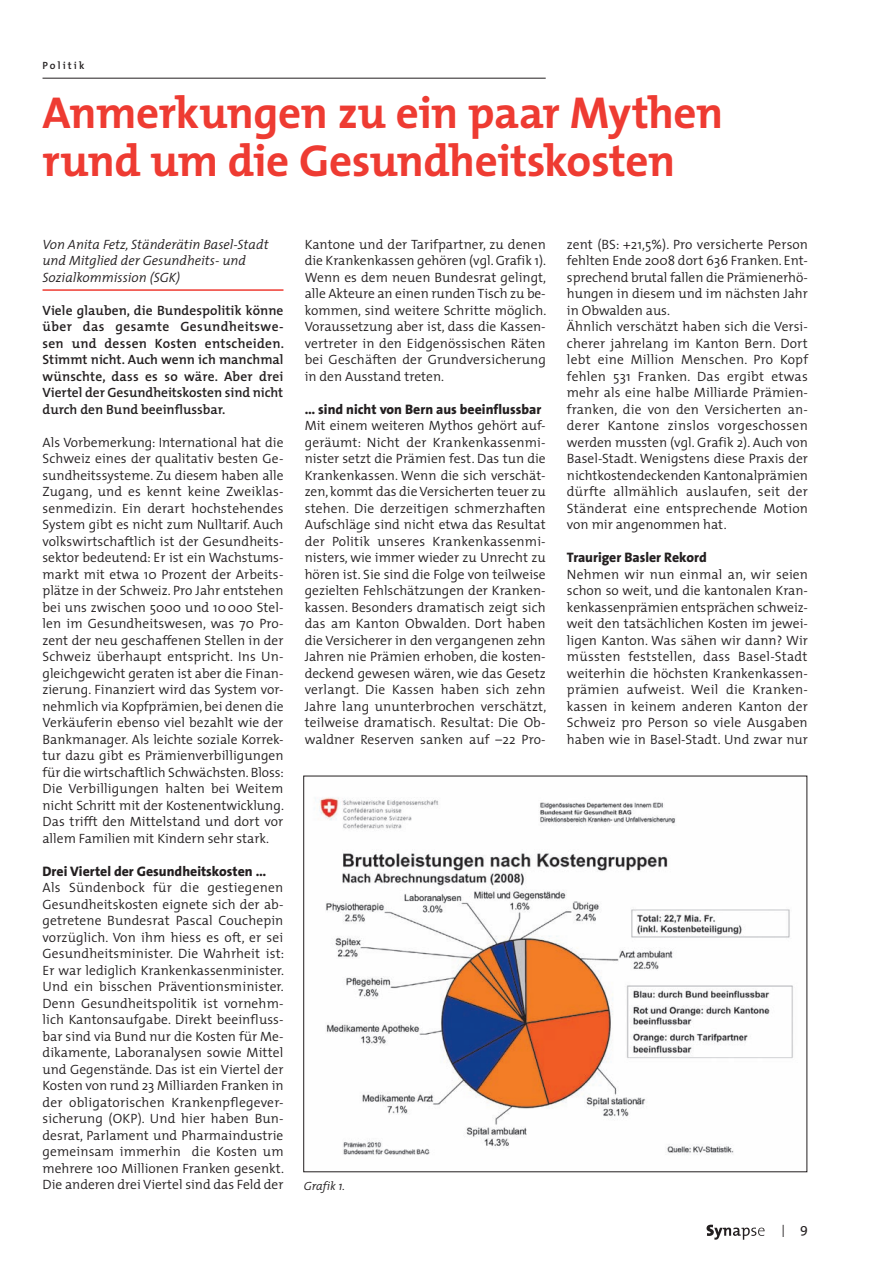
<style>
.page{position:relative;width:893px;height:1263px;background:#fff}
.page>*{position:absolute;margin:0;border:0;box-sizing:border-box;transform-origin:0 0}
.t1{font:700 45px/48px "The Mix";letter-spacing:-.01em;color:#ee3b32}
.t2{font:18px "The Sans";color:#231f20;scale:.5 1}
.t3{font:800 13.8px "The Sans";color:#231f20}
.t4{font:300 13.5px/16.5px "The Mix";letter-spacing:.005em;color:#231f20;text-align:justify}
.t5{font:600 13.5px/16.5px "The Mix";color:#231f20;text-align:justify}
.t6{font:italic 300 13.5px/16.5px "The Mix";color:#231f20}
.t7{font:italic 300 12px "The Mix";color:#231f20}
.t8{font:600 10.5px "The Mix";letter-spacing:.2em;color:#231f20}
</style>
<div class="page">
<svg style="left:706px;top:1225px;width:58px;height:15px"></svg>
<hr style="left:43px;top:289px;width:240px;height:2px;background:#ee3b32">
<hr style="left:43px;top:78px;width:503px;height:1px;background:#231f20">
<img style="left:315px;top:797px;width:478px;height:358px">
<p class="t8" style="left:43px;top:57px;width:44px">Politik</p>
<h1 class="t1" style="left:43px;top:88px;width:682px">Anmerkungen zu ein paar Mythen rund um die Gesundheitskosten</h1>
<p class="t6" style="left:43px;top:236px;width:228px">Von Anita Fetz, Ständerätin Basel-Stadt und Mitglied der Gesundheits- und<br>Sozialkommission (SGK)</p>
<p class="t5" style="left:43px;top:302px;width:243px">Viele glauben, die Bundespolitik könne über das gesamte Gesundheitswe&shy;sen und dessen Kosten entscheiden.<br>Stimmt nicht. Auch wenn ich manchmal wünschte, dass es so wäre. Aber drei Viertel der Gesundheitskosten sind nicht durch den Bund beeinflussbar.</p>
<p class="t4" style="left:43px;top:434px;width:243px">Als Vorbemerkung: International hat die Schweiz eines der qualitativ besten Ge&shy;sundheitssysteme. Zu diesem haben alle Zugang, und es kennt keine Zweiklas&shy;senmedizin. Ein derart hochstehendes System gibt es nicht zum Nulltarif. Auch volkswirtschaftlich ist der Gesundheits&shy;sektor bedeutend: Er ist ein Wachstums&shy;markt mit etwa 10 Prozent der Arbeits&shy;plätze in der Schweiz. Pro Jahr entstehen bei uns zwischen 5000 und 10000 Stel&shy;len im Gesundheitswesen, was 70 Pro&shy;zent der neu geschaffenen Stellen in der Schweiz überhaupt entspricht. Ins Un&shy;gleichgewicht geraten ist aber die Finan&shy;zierung. Finanziert wird das System vor&shy;nehmlich via Kopfprämien, bei denen die Verkäuferin ebenso viel bezahlt wie der Bankmanager. Als leichte soziale Korrek&shy;tur dazu gibt es Prämienverbilligungen für die wirtschaftlich Schwächsten. Bloss:<br>Die Verbilligungen halten bei Weitem nicht Schritt mit der Kostenentwicklung.<br>Das trifft den Mittelstand und dort vor allem Familien mit Kindern sehr stark.</p>
<p class="t3" style="left:43px;top:860px;width:225px">Drei Viertel der Gesundheitskosten …</p>
<p class="t4" style="left:43px;top:879px;width:243px">Als Sündenbock für die gestiegenen Gesundheitskosten eignete sich der ab&shy;getretene Bundesrat Pascal Couchepin vorzüglich. Von ihm hiess es oft, er sei Gesundheitsminister. Die Wahrheit ist:<br>Er war lediglich Krankenkassenminister.<br>Und ein bisschen Präventionsminister.<br>Denn Gesundheitspolitik ist vornehm&shy;lich Kantonsaufgabe. Direkt beeinfluss&shy;bar sind via Bund nur die Kosten für Me&shy;dikamente, Laboranalysen sowie Mittel und Gegenstände. Das ist ein Viertel der Kosten von rund 23 Milliarden Franken in der obligatorischen Krankenpflegever&shy;sicherung (OKP). Und hier haben Bun&shy;desrat, Parlament und Pharmaindustrie gemeinsam immerhin die Kosten um mehrere 100 Millionen Franken gesenkt.<br>Die anderen drei Viertel sind das Feld der</p>
<p class="t4" style="left:305px;top:236px;width:243px">Kantone und der Tarifpartner, zu denen die Krankenkassen gehören (vgl. Grafik 1).<br>Wenn es dem neuen Bundesrat gelingt, alle Akteure an einen runden Tisch zu be&shy;kommen, sind weitere Schritte möglich.<br>Voraussetzung aber ist, dass die Kassen&shy;vertreter in den Eidgenössischen Räten bei Geschäften der Grundversicherung in den Ausstand treten.</p>
<p class="t3" style="left:305px;top:398px;width:238px">… sind nicht von Bern aus beeinflussbar</p>
<p class="t4" style="left:305px;top:417px;width:243px">Mit einem weiteren Mythos gehört auf&shy;geräumt: Nicht der Krankenkassenmi&shy;nister setzt die Prämien fest. Das tun die Krankenkassen. Wenn die sich verschät&shy;zen, kommt das die Versicherten teuer zu stehen. Die derzeitigen schmerzhaften Aufschläge sind nicht etwa das Resultat der Politik unseres Krankenkassenmi&shy;nisters, wie immer wieder zu Unrecht zu hören ist. Sie sind die Folge von teilweise gezielten Fehlschätzungen der Kranken&shy;kassen. Besonders dramatisch zeigt sich das am Kanton Obwalden. Dort haben die Versicherer in den vergangenen zehn Jahren nie Prämien erhoben, die kosten&shy;deckend gewesen wären, wie das Gesetz verlangt. Die Kassen haben sich zehn Jahre lang ununterbrochen verschätzt, teilweise dramatisch. Resultat: Die Ob&shy;waldner Reserven sanken auf –22 Pro-</p>
<p class="t7" style="left:304px;top:1176px;width:43px">Grafik 1.</p>
<p class="t4" style="left:567px;top:236px;width:243px;text-align:left">zent (BS: +21,5%). Pro versicherte Person fehlten Ende 2008 dort 636 Franken. Ent&shy;sprechend brutal fallen die Prämienerhö&shy;hungen in diesem und im nächsten Jahr in Obwalden aus.<br>Ähnlich verschätzt haben sich die Versi&shy;cherer jahrelang im Kanton Bern. Dort lebt eine Million Menschen. Pro Kopf fehlen 531 Franken. Das ergibt etwas mehr als eine halbe Milliarde Prämien&shy;franken, die von den Versicherten an&shy;derer Kantone zinslos vorgeschossen werden mussten (vgl. Grafik 2). Auch von Basel-Stadt. Wenigstens diese Praxis der nichtkostendeckenden Kantonalprämien dürfte allmählich auslaufen, seit der Ständerat eine entsprechende Motion von mir angenommen hat.</p>
<p class="t3" style="left:567px;top:546px;width:141px">Trauriger Basler Rekord</p>
<p class="t4" style="left:567px;top:566px;width:243px">Nehmen wir nun einmal an, wir seien schon so weit, und die kantonalen Kran&shy;kenkassenprämien entsprächen schweiz&shy;weit den tatsächlichen Kosten im jewei&shy;ligen Kanton. Was sähen wir dann? Wir müssten feststellen, dass Basel-Stadt weiterhin die höchsten Krankenkassen&shy;prämien aufweist. Weil die Kranken&shy;kassen in keinem anderen Kanton der Schweiz pro Person so viele Ausgaben haben wie in Basel-Stadt. Und zwar nur</p>
<h2 class="t2" style="left:782px;top:1215px;width:53px">I <sup>9</sup></h2>
</div>
